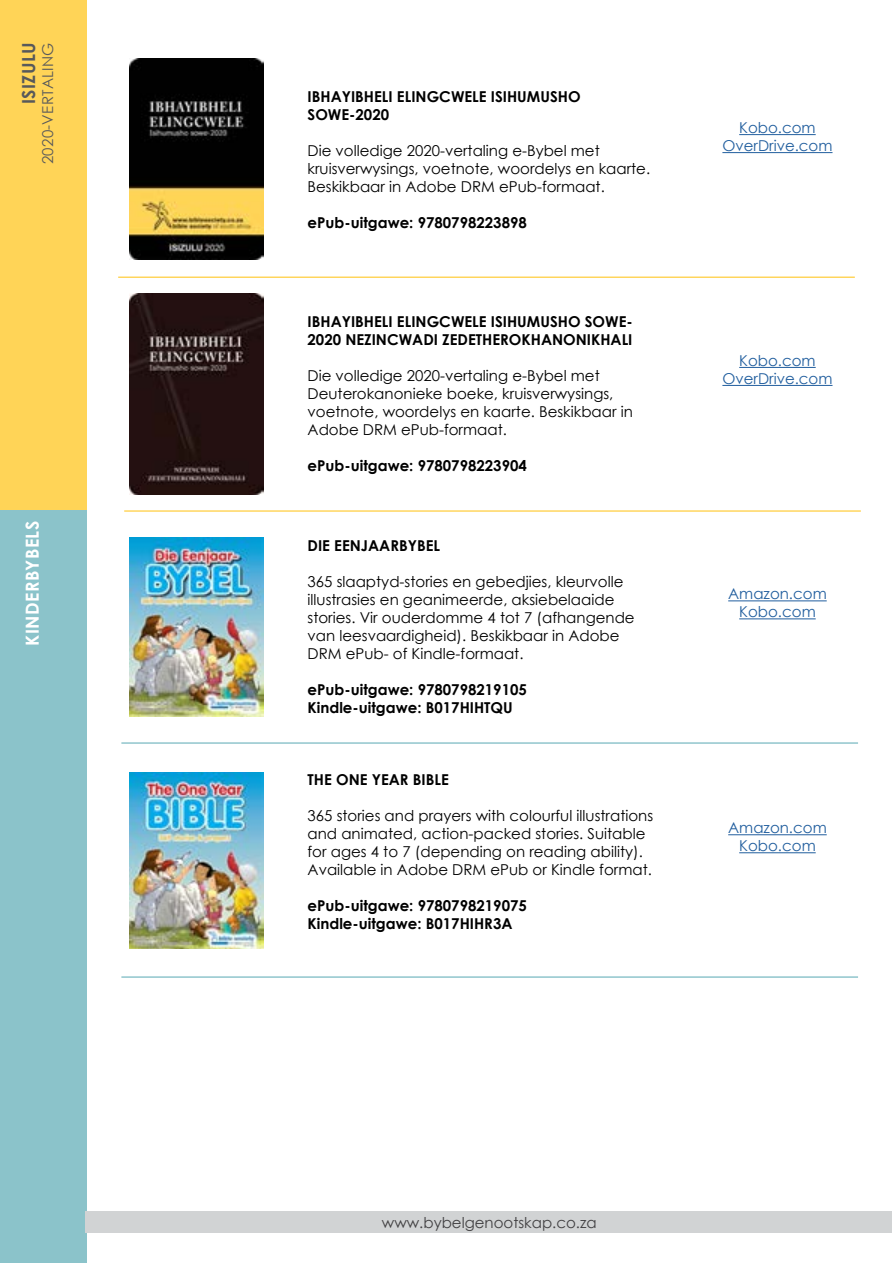
<style>
.page{position:relative;width:893px;height:1263px;background:#fff}
.page>*{position:absolute;margin:0;border:0;box-sizing:border-box;transform-origin:0 0}
.t1{font:700 18px "Century Gothic";letter-spacing:.02em;color:#fff}
.t2{font:700 18px "Century Gothic";letter-spacing:.02em;color:#58595b}
.t3{font:15px/18px "Century Gothic";color:#000}
.t4{font:700 15px/18px "Century Gothic";color:#000}
.t5{font:15px/18px "Century Gothic";color:#215e9e;text-align:center}
.t6{font:15px "Century Gothic";color:#414042}
.t7{font:15px "Century Gothic";letter-spacing:.02em;color:#58595b}
</style>
<div class="page">
<div style="left:0;top:0;width:86px;height:510px;background:#ffd457"></div>
<div style="left:0;top:510px;width:86px;height:753px;background:#8bc3ca"></div>
<div style="left:86px;top:1211px;width:806px;height:21px;background:#d1d3d4"></div>
<hr style="left:121px;top:742px;width:737px;height:2px;background:#8bc3ca">
<hr style="left:124px;top:510px;width:737px;height:2px;background:#ffd457">
<hr style="left:121px;top:976px;width:737px;height:2px;background:#8bc3ca">
<hr style="left:118px;top:276px;width:737px;height:2px;background:#ffd457">
<img style="left:129px;top:59px;width:135px;height:201px">
<img style="left:129px;top:293px;width:135px;height:201px">
<img style="left:129px;top:537px;width:135px;height:179px">
<img style="left:129px;top:773px;width:135px;height:175px">
<hr style="left:739px;top:134px;width:77px;height:1px;background:#215e9e">
<hr style="left:722px;top:152px;width:110px;height:1px;background:#215e9e">
<hr style="left:739px;top:367px;width:77px;height:1px;background:#215e9e">
<hr style="left:722px;top:385px;width:110px;height:1px;background:#215e9e">
<hr style="left:728px;top:600px;width:99px;height:1px;background:#215e9e">
<hr style="left:739px;top:618px;width:77px;height:1px;background:#215e9e">
<hr style="left:728px;top:834px;width:99px;height:1px;background:#215e9e">
<hr style="left:739px;top:852px;width:77px;height:1px;background:#215e9e">
<p class="t2" style="left:15px;top:104px;width:63px;rotate:-90deg">ISIZULU</p>
<p class="t7" style="left:37px;top:164px;width:123px;rotate:-90deg">2020-VERTALING</p>
<p class="t1" style="left:19px;top:645px;width:126px;rotate:-90deg">KINDERBYBELS</p>
<p class="t4" style="left:308px;top:87px;width:274px">IBHAYIBHELI ELINGCWELE ISIHUMUSHO<br>SOWE-2020</p>
<p class="t3" style="left:308px;top:141px;width:344px">Die volledige 2020-vertaling e-Bybel met kruisverwysings, voetnote, woordelys en kaarte.<br>Beskikbaar in Adobe DRM ePub-formaat.</p>
<p class="t4" style="left:308px;top:213px;width:221px">ePub-uitgawe: 9780798223898</p>
<p class="t4" style="left:308px;top:312px;width:327px">IBHAYIBHELI ELINGCWELE ISIHUMUSHO SOWE-<br>2020 NEZINCWADI ZEDETHEROKHANONIKHALI</p>
<p class="t3" style="left:308px;top:367px;width:327px">Die volledige 2020-vertaling e-Bybel met Deuterokanonieke boeke, kruisverwysings, voetnote, woordelys en kaarte. Beskikbaar in Adobe DRM ePub-formaat.</p>
<p class="t4" style="left:308px;top:456px;width:221px">ePub-uitgawe: 9780798223904</p>
<p class="t4" style="left:308px;top:536px;width:134px">DIE EENJAARBYBEL</p>
<p class="t3" style="left:308px;top:573px;width:329px">365 slaaptyd-stories en gebedjies, kleurvolle illustrasies en geanimeerde, aksiebelaaide stories. Vir ouderdomme 4 tot 7 (afhangende van leesvaardigheid). Beskikbaar in Adobe DRM ePub- of Kindle-formaat.</p>
<p class="t4" style="left:308px;top:680px;width:221px">ePub-uitgawe: 9780798219105<br>Kindle-uitgawe: B017HIHTQU</p>
<p class="t4" style="left:308px;top:770px;width:143px">THE ONE YEAR BIBLE</p>
<p class="t3" style="left:308px;top:807px;width:347px">365 stories and prayers with colourful illustrations and animated, action-packed stories. Suitable for ages 4 to 7 (depending on reading ability).<br>Available in Adobe DRM ePub or Kindle format.</p>
<p class="t4" style="left:308px;top:896px;width:221px">ePub-uitgawe: 9780798219075<br>Kindle-uitgawe: B017HIHR3A</p>
<p class="t5" style="left:722px;top:119px;width:112px">Kobo.com<br>OverDrive.com</p>
<p class="t5" style="left:722px;top:351px;width:112px">Kobo.com<br>OverDrive.com</p>
<p class="t5" style="left:728px;top:585px;width:100px">Amazon.com<br>Kobo.com</p>
<p class="t5" style="left:728px;top:819px;width:100px">Amazon.com<br>Kobo.com</p>
<p class="t6" style="left:382px;top:1212px;width:216px">www.bybelgenootskap.co.za</p>
</div>
